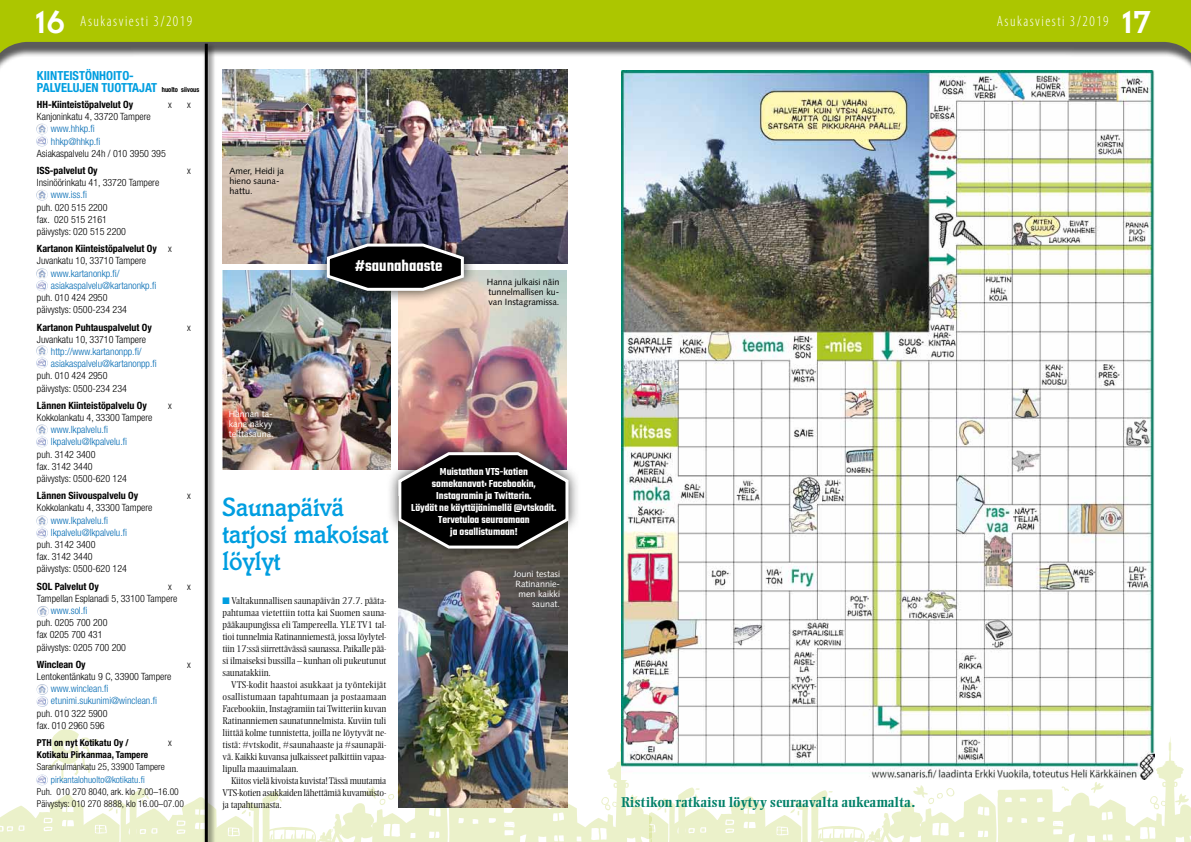
<style>
.page{position:relative;width:1191px;height:842px;background:#fff}
.page>*{position:absolute;margin:0;border:0;box-sizing:border-box;transform-origin:0 0}
.t1{font:35px "Insignia A";color:#fff}
.t2{font:500 27px/27px "Italia";color:#009ee0;scale:.9 1}
.t3{font:600 17px "Teko";color:#fff}
.t4{font:300 condensed 15px "Myriad Pro";letter-spacing:.1em;color:#fff}
.t5{font:700 14px "Ellington";color:#008068}
.t6{font:700 condensed 12.5px/12px "Helvetica Neue";color:#009ee0}
.t7{font:600 11px/12px "Teko";color:#fff;text-align:center}
.t8{font:300 condensed 10px/12.2px "Helvetica Neue";color:#000}
.t9{font:300 condensed 10px/12.2px "Helvetica Neue";color:#006ab3}
.t10{font:700 condensed 10px/12.2px "Helvetica Neue";color:#000}
.t11{font:300 9.5px/12px "Ellington";color:#000;text-align:justify}
.t12{font:300 condensed 9.5px/12.2px "Helvetica Neue";color:#000}
.t13{font:700 condensed 9.5px "Helvetica Neue";color:#000}
.t14{font:300 condensed 9.5px "Helvetica Neue";color:#006ab3}
.t15{font:9px/10px "Syntax";color:#000;text-align:justify}
.t16{font:9px/10px "Syntax";color:#fff;text-align:justify}
.s1{font-size:7px;color:#000}
.s2{font-weight:300}
.s3{color:#009ee0}
</style>
<div class="page">
<svg style="left:0;top:0;width:1191px;height:73px;fill:#acc600"></svg>
<div style="left:202px;top:42px;width:14px;height:800px;background:#000;opacity:.75"></div>
<hr style="left:205px;top:44px;width:3px;height:798px;background:#000">
<svg style="left:36px;top:190px;width:4px;height:10px"></svg>
<svg style="left:36px;top:124px;width:6px;height:20px"></svg>
<svg style="left:36px;top:269px;width:6px;height:20px"></svg>
<svg style="left:36px;top:345px;width:6px;height:21px"></svg>
<svg style="left:36px;top:424px;width:6px;height:21px"></svg>
<svg style="left:36px;top:516px;width:6px;height:20px"></svg>
<svg style="left:0;top:728px;width:1191px;height:114px"></svg>
<svg style="left:37px;top:606px;width:4px;height:10px"></svg>
<svg style="left:37px;top:684px;width:5px;height:20px"></svg>
<img style="left:621px;top:70px;width:533px;height:709px">
<img style="left:223px;top:70px;width:344px;height:193px">
<img style="left:223px;top:271px;width:167px;height:198px">
<img style="left:399px;top:271px;width:167px;height:169px">
<img style="left:398px;top:561px;width:169px;height:247px">
<div style="left:314px;top:231px;width:162px;height:72px;background:#000;opacity:.75"></div>
<img style="left:325px;top:241px;width:140px;height:51px">
<div style="left:386px;top:440px;width:195px;height:121px;background:#000;opacity:.75"></div>
<svg style="left:397px;top:450px;width:173px;height:100px;background:#2c2728"></svg>
<h1 class="t1" style="left:35px;top:4px;width:31px">16</h1>
<h3 class="t4" style="left:80px;top:13px;width:113px">Asukasviesti 3/2019</h3>
<h3 class="t4" style="left:996px;top:13px;width:113px">Asukasviesti 3/2019</h3>
<h1 class="t1" style="left:1122px;top:4px;width:30px">17</h1>
<h3 class="t6" style="left:37px;top:70px;width:164px">KIINTEISTÖN HOITO-<br>PALVELUJ EN TUOTTAJAT <span class="s1">huolto siivous</span></h3>
<p class="t10" style="left:37px;top:98px;width:98px">HH-Kiinteistöpalvelut Oy</p>
<p class="t8" style="left:168px;top:98px;width:5px">x</p>
<p class="t8" style="left:187px;top:98px;width:5px">x</p>
<p class="t8" style="left:37px;top:111px;width:115px">Kanjoninkatu 4, 33720 Tampere</p>
<p class="t9" style="left:51px;top:123px;width:51px">www.hhkp.fi hhkp@hhkp.fi</p>
<p class="t8" style="left:37px;top:147px;width:130px">Asiakaspalvelu 24h / 010 3950 395</p>
<p class="t10" style="left:37px;top:164px;width:62px">ISS-palvelut Oy</p>
<p class="t8" style="left:187px;top:164px;width:5px">x</p>
<p class="t8" style="left:37px;top:177px;width:124px">Insinöörinkatu 41, 33720 Tampere</p>
<p class="t9" style="left:51px;top:189px;width:38px">www.iss.fi</p>
<p class="t8" style="left:37px;top:201px;width:91px">puh. 020 515 2200<br>fax. 020 515 2161 päivystys: 020 515 2200</p>
<p class="t10" style="left:37px;top:242px;width:136px">Kartanon Kiinteistöpalvelut Oy <span class="s2">x<br>Juvankatu 10, 33710 Tampere</span></p>
<p class="t9" style="left:51px;top:267px;width:107px">www.kartanonkp.fi/ asiakaspalvelu@kartanonkp.fi</p>
<p class="t8" style="left:37px;top:291px;width:91px">puh. 010 424 2950 päivystys: 0500-234 234</p>
<p class="t10" style="left:37px;top:321px;width:116px">Kartanon Puhtauspalvelut Oy</p>
<p class="t8" style="left:187px;top:321px;width:5px">x</p>
<p class="t8" style="left:37px;top:333px;width:111px">Juvankatu 10, 33710 Tampere</p>
<p class="t9" style="left:51px;top:345px;width:107px">http://www.kartanonpp.fi/ asiakaspalvelu@kartanonpp.fi</p>
<p class="t8" style="left:37px;top:370px;width:91px">puh. 010 424 2950 päivystys: 0500-234 234</p>
<p class="t10" style="left:37px;top:399px;width:111px">Lännen Kiinteistöpalvelu Oy</p>
<p class="t8" style="left:168px;top:399px;width:5px">x</p>
<p class="t8" style="left:37px;top:411px;width:117px">Kokkolankatu 4, 33300 Tampere</p>
<p class="t9" style="left:51px;top:423px;width:78px">www.lkpalvelu.fi lkpalvelu@lkpalvelu.fi</p>
<p class="t8" style="left:37px;top:448px;width:91px">puh. 3142 3400<br>fax. 3142 3440 päivystys: 0500-620 124</p>
<p class="t10" style="left:37px;top:489px;width:103px">Lännen Siivouspalvelu Oy</p>
<p class="t8" style="left:187px;top:489px;width:5px">x</p>
<p class="t8" style="left:37px;top:502px;width:117px">Kokkolankatu 4, 33300 Tampere</p>
<p class="t9" style="left:51px;top:514px;width:78px">www.lkpalvelu.fi lkpalvelu@lkpalvelu.fi</p>
<p class="t8" style="left:37px;top:538px;width:91px">puh. 3142 3400<br>fax. 3142 3440 päivystys: 0500-620 124</p>
<p class="t10" style="left:37px;top:580px;width:63px">SOL Palvelut Oy</p>
<p class="t8" style="left:168px;top:580px;width:5px">x</p>
<p class="t8" style="left:187px;top:580px;width:5px">x</p>
<p class="t8" style="left:37px;top:592px;width:142px">Tampellan Esplanadi 5, 33100 Tampere</p>
<p class="t9" style="left:51px;top:604px;width:38px">www.sol.fi</p>
<p class="t8" style="left:37px;top:616px;width:91px">puh. 0205 700 200<br>fax 0205 700 431 päivystys: 0205 700 200</p>
<p class="t10" style="left:37px;top:658px;width:50px">Winclean Oy</p>
<p class="t8" style="left:187px;top:658px;width:5px">x</p>
<p class="t8" style="left:37px;top:670px;width:136px">Lentokentänkatu 9 C, 33900 Tampere</p>
<p class="t9" style="left:51px;top:682px;width:108px">www.winclean.fi etunimi.sukunimi@winclean.fi</p>
<p class="t8" style="left:37px;top:707px;width:72px">puh. 010 322 5900 fax. 010 2960 596</p>
<p class="t13" style="left:37px;top:737px;width:93px">PTH on nyt Kotikatu Oy /</p>
<p class="t8" style="left:168px;top:736px;width:5px">x</p>
<p class="t13" style="left:37px;top:749px;width:113px">Kotikatu Pirkanmaa, Tampere</p>
<p class="t12" style="left:37px;top:761px;width:129px">Sarankulmankatu 25, 33900 Tampere</p>
<p class="t14" style="left:51px;top:774px;width:95px">pirkantalohuolto@kotikatu.fi</p>
<p class="t12" style="left:37px;top:785px;width:148px">Puh. 010 270 8040, ark. klo 7.00–16.00<br>Päivystys: 010 270 8888, klo 16.00–07.00</p>
<p class="t15" style="left:229px;top:165px;width:56px;text-align:left">Amer, Heidi ja hieno sauna&shy;hattu.</p>
<p class="t16" style="left:229px;top:409px;width:46px">Hannan ta&shy;kana näkyy telttasauna.</p>
<h3 class="t3" style="left:355px;top:256px;width:89px">#saunahaaste</h3>
<p class="t15" style="left:487px;top:276px;width:74px">Hanna julkaisi näin tunnelmallisen ku&shy;van Instagramissa.</p>
<h2 class="t2" style="left:222px;top:494px;width:186px">Saunapäivä tarjosi makoisat löylyt</h2>
<p class="t11" style="left:222px;top:594px;width:165px"><span class="s3">■</span> Valtakunnallisen saunapäivän 27.7. pääta&shy;pahtumaa vietettiin totta kai Suomen sauna&shy;pääkaupungissa eli Tampereella. YLE TV1 tal&shy;tioi tunnelmia Ratinanniemestä, jossa löylytel&shy;tiin 17:ssä siirrettävässä saunassa. Paikalle pää&shy;si ilmaiseksi bussilla – kunhan oli pukeutunut saunatakkiin.</p>
<p class="t11" style="left:222px;top:678px;width:165px;text-indent:9px">VTS-kodit haastoi asukkaat ja työntekijät osallistumaan tapahtumaan ja postaamaan Facebookiin, Instagramiin tai Twitteriin kuvan Ratinanniemen saunatunnelmista. Kuviin tuli liittää kolme tunnistetta, joilla ne löytyvät ne&shy;tistä: #vtskodit, #saunahaaste ja #saunapäi&shy;vä. Kaikki kuvansa julkaisseet palkittiin vapaa&shy;lipulla maauimalaan.</p>
<p class="t11" style="left:222px;top:774px;width:165px;text-indent:9px">Kiitos vielä kivoista kuvista! Tässä muutamia VTS-kotien asukkaiden lähettämiä kuvamuisto&shy;ja tapahtumasta.</p>
<p class="t7" style="left:411px;top:466px;width:147px">Muistathan VTS-kotien somekanavat: Facebookin,<br>Instagramin ja Twitterin.<br>Löydät ne käyttäjänimellä @vtskodit.<br>Tervetuloa seuraamaan<br>ja osallistumaan!</p>
<p class="t16" style="left:513px;top:569px;width:48px;text-align:right">Jouni testasi<br>Ratinannie&shy;men kaikki saunat.</p>
<h3 class="t5" style="left:621px;top:794px;width:296px">Ristikon ratkaisu löytyy seuraavalta aukeamalta.</h3>
</div>
